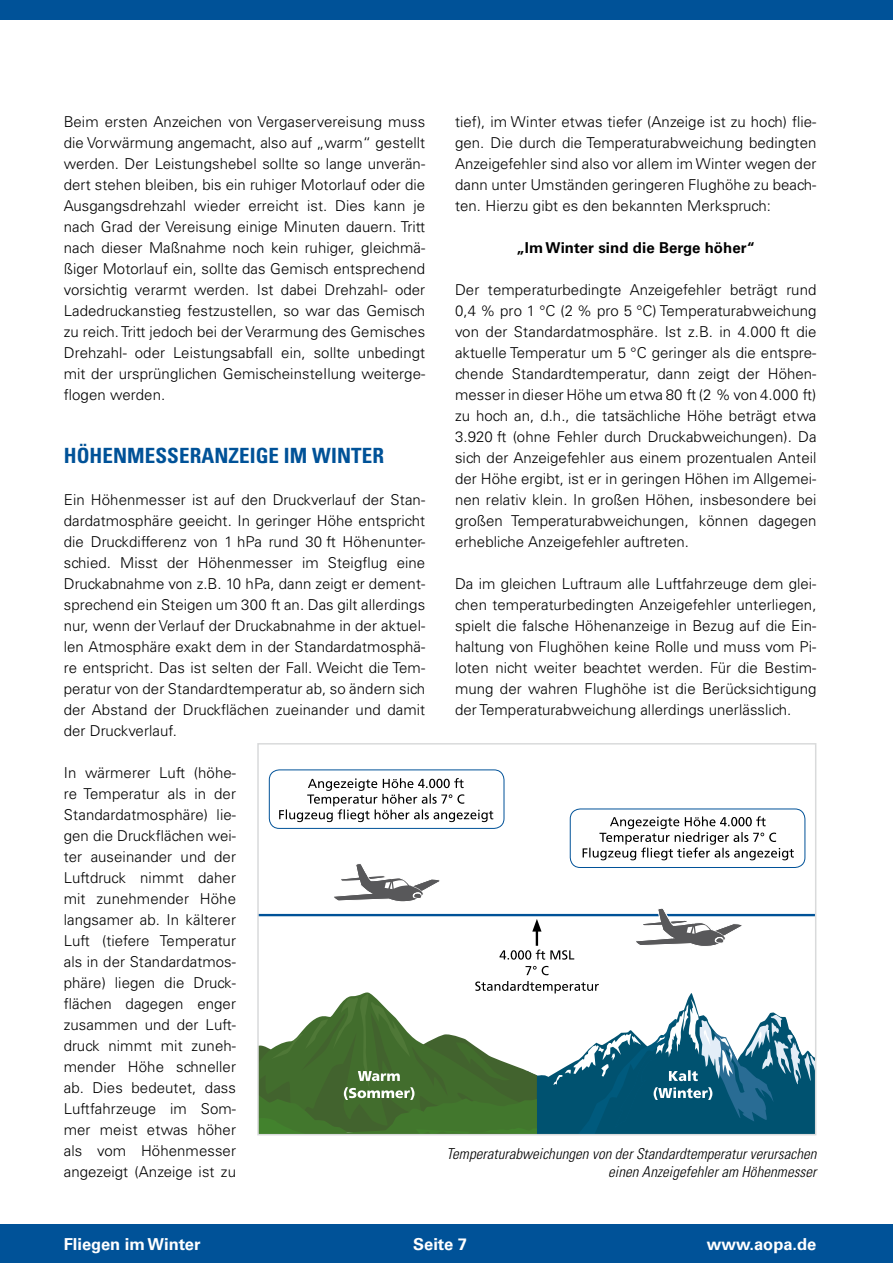
<style>
.page{position:relative;width:893px;height:1263px;background:#fff}
.page>*{position:absolute;margin:0;border:0;box-sizing:border-box;transform-origin:0 0}
.t1{font:700 condensed 21px "Univers LT";color:#005298}
.t2{font:700 16.5px "Univers LT";color:#fff}
.t3{font:300 15px/21px "Univers LT";letter-spacing:.005em;color:#000;text-align:justify}
.t4{font:italic 300 condensed 15px/18px "Univers LT";letter-spacing:.005em;color:#000;text-align:right}
.t5{font:700 15px "Univers LT";letter-spacing:.005em;color:#000}
</style>
<div class="page">
<div style="left:0;top:1224px;width:893px;height:39px;background:#005298"></div>
<div style="left:0;top:0;width:893px;height:20px;background:#005298"></div>
<hr style="left:258px;top:914px;width:558px;height:2px;background:#005298">
<svg style="left:632px;top:908px;width:111px;height:38px"></svg>
<svg style="left:525px;top:966px;width:23px;height:9px"></svg>
<svg style="left:260px;top:981px;width:553px;height:151px"></svg>
<svg style="left:279px;top:778px;width:214px;height:44px"></svg>
<svg style="left:583px;top:816px;width:211px;height:44px"></svg>
<svg style="left:334px;top:864px;width:106px;height:38px"></svg>
<div style="left:570px;top:808px;width:235px;height:60px;border:1px solid #005298;border-radius:10px"></div>
<div style="left:269px;top:769px;width:235px;height:60px;border:1px solid #005298;border-radius:10px"></div>
<svg style="left:499px;top:919px;width:75px;height:41px"></svg>
<div style="left:257px;top:743px;width:559px;height:392px;border:2px solid #d9dadb"></div>
<p class="t3" style="left:64px;top:111px;width:363px">Beim ersten Anzeichen von Vergaservereisung muss die Vorwärmung angemacht, also auf „warm“ gestellt werden. Der Leistungshebel sollte so lange unverän&shy;dert stehen bleiben, bis ein ruhiger Motorlauf oder die Ausgangsdrehzahl wieder erreicht ist. Dies kann je nach Grad der Vereisung einige Minuten dauern. Tritt nach dieser Maßnahme noch kein ruhiger, gleichmä&shy;ßiger Motorlauf ein, sollte das Gemisch entsprechend vorsichtig verarmt werden. Ist dabei Drehzahl- oder Ladedruckanstieg festzustellen, so war das Gemisch zu reich. Tritt jedoch bei der Verarmung des Gemisches Drehzahl- oder Leistungsabfall ein, sollte unbedingt mit der ursprünglichen GemischeinsteIlung weiterge&shy;flogen werden.</p>
<h1 class="t1" style="left:64px;top:443px;width:94px">HÖHENMESSERANZEIGE</h1>
<h1 class="t1" style="left:284px;top:443px;width:59px">IM WINTER</h1>
<p class="t3" style="left:64px;top:489px;width:363px">Ein Höhenmesser ist auf den Druckverlauf der Stan&shy;dardatmosphäre geeicht. In geringer Höhe entspricht die Druckdifferenz von 1 hPa rund 30 ft Höhenunter&shy;schied. Misst der Höhenmesser im Steigflug eine Druckabnahme von z.B. 10 hPa, dann zeigt er dement&shy;sprechend ein Steigen um 300 ft an. Das gilt allerdings nur, wenn der Verlauf der Druckabnahme in der aktuel&shy;len Atmosphäre exakt dem in der Standardatmosphä&shy;re entspricht. Das ist selten der Fall. Weicht die Tem&shy;peratur von der Standardtemperatur ab, so ändern sich der Abstand der Druckflächen zueinander und damit der Druckverlauf.</p>
<p class="t3" style="left:64px;top:762px;width:174px">In wärmerer Luft (höhe&shy;re Temperatur als in der Standardatmosphäre) lie&shy;gen die Druckflächen wei&shy;ter auseinander und der Luftdruck nimmt daher mit zunehmender Höhe langsamer ab. In kälterer Luft (tiefere Temperatur als in der Standardatmos&shy;phäre) liegen die Druck&shy;flächen dagegen enger zusammen und der Luft&shy;druck nimmt mit zuneh&shy;mender Höhe schneller ab. Dies bedeutet, dass Luftfahrzeuge im Som&shy;mer meist etwas höher als vom Höhenmesser angezeigt (Anzeige ist zu</p>
<p class="t3" style="left:455px;top:111px;width:363px">tief), im Winter etwas tiefer (Anzeige ist zu hoch) flie&shy;gen. Die durch die Temperaturabweichung bedingten Anzeigefehler sind also vor allem im Winter wegen der dann unter Umständen geringeren Flughöhe zu beach&shy;ten. Hierzu gibt es den bekannten Merkspruch:</p>
<p class="t5" style="left:516px;top:239px;width:240px">„Im Winter sind die Berge höher“</p>
<p class="t3" style="left:455px;top:279px;width:363px">Der temperaturbedingte Anzeigefehler beträgt rund 0,4 % pro 1 °C (2 % pro 5 °C) Temperaturabweichung von der Standardatmosphäre. Ist z.B. in 4.000 ft die aktuelle Temperatur um 5 °C geringer als die entspre&shy;chende Standardtemperatur, dann zeigt der Höhen&shy;messer in dieser Höhe um etwa 80 ft (2 % von 4.000 ft) zu hoch an, d.h., die tatsächliche Höhe beträgt etwa 3.920 ft (ohne Fehler durch Druckabweichungen). Da sich der Anzeigefehler aus einem prozentualen Anteil der Höhe ergibt, ist er in geringen Höhen im Allgemei&shy;nen relativ klein. In großen Höhen, insbesondere bei großen Temperaturabweichungen, können dagegen erhebliche Anzeigefehler auftreten.</p>
<p class="t3" style="left:455px;top:573px;width:363px">Da im gleichen Luftraum alle Luftfahrzeuge dem glei&shy;chen temperaturbedingten Anzeigefehler unterliegen, spielt die falsche Höhenanzeige in Bezug auf die Ein&shy;haltung von Flughöhen keine Rolle und muss vom Pi&shy;loten nicht weiter beachtet werden. Für die Bestim&shy;mung der wahren Flughöhe ist die Berücksichtigung der Temperaturabweichung allerdings unerlässlich.</p>
<p class="t4" style="left:447px;top:1144px;width:371px">Temperaturabweichungen von der Standardtemperatur verursachen einen Anzeigefehler am Höhenmesser</p>
<p class="t2" style="left:64px;top:1234px;width:138px">Fliegen im Winter</p>
<p class="t2" style="left:413px;top:1234px;width:55px">Seite 7</p>
<p class="t2" style="left:707px;top:1234px;width:111px">www.aopa.de</p>
</div>
